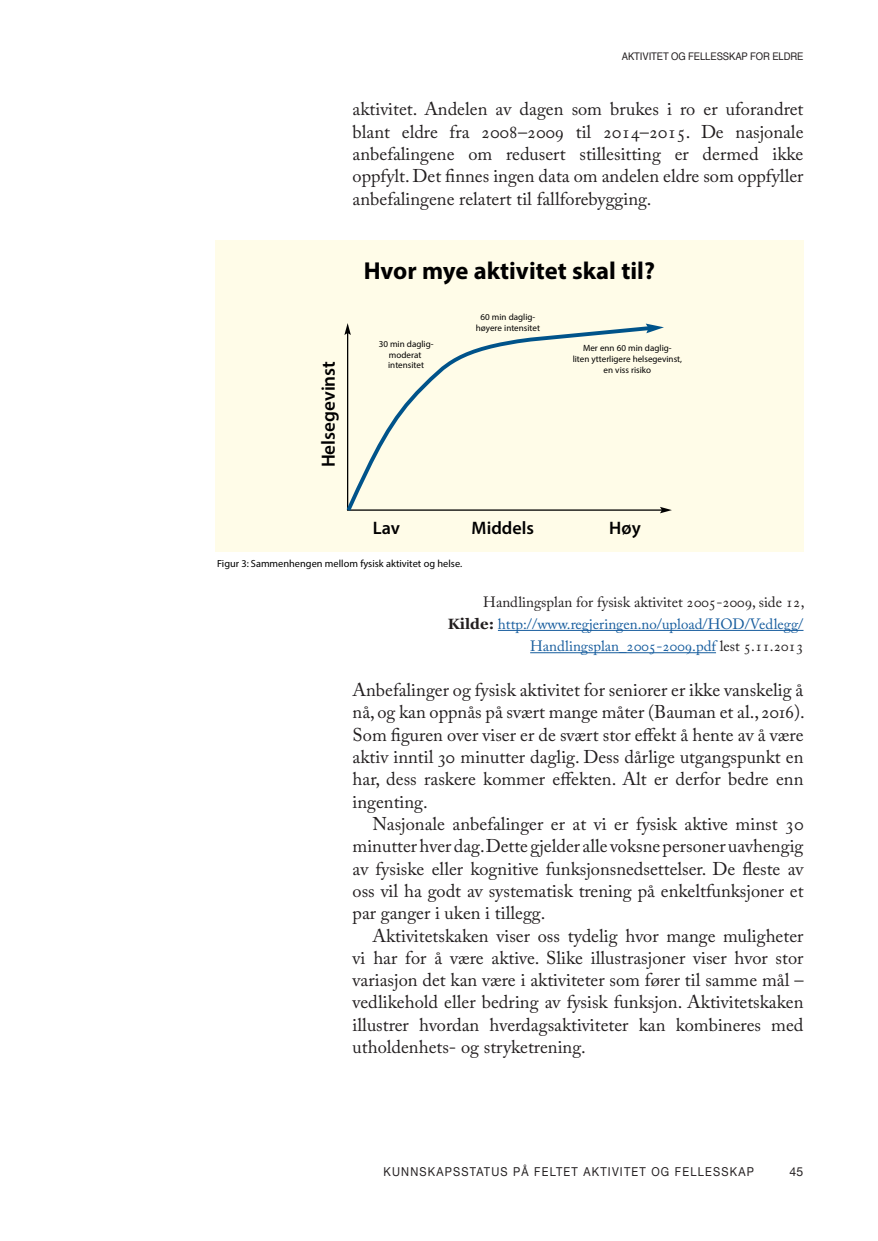
<style>
.page{position:relative;width:878px;height:1241px;background:#fff}
.page>*{position:absolute;margin:0;border:0;box-sizing:border-box;transform-origin:0 0}
.t1{font:700 24.5px "Myriad Pro";color:#000}
.t2{font:600 19.07px "Myriad Pro";color:#000}
.Brødtekst{font:18.38px/22.4px "Adobe Caslon Pro";color:#231f20;text-align:justify}
.Brødtekst_1_linje{font:18.38px/22.2px "Adobe Caslon Pro";color:#231f20;text-align:justify}
.t3{font:600 18.03px "Myriad Pro";color:#000}
.Figurtittel_høyre{font:14.88px/22.4px "Adobe Caslon Pro";color:#175d9e;text-align:right}
.t4{font:12.25px "Helvetica Neue";letter-spacing:.11em;color:#231f20;scale:.9 1}
.t5{font:12.25px "Helvetica Neue";letter-spacing:.11em;color:#231f20}
.t6{font:10.5px "Helvetica";letter-spacing:-.01em;color:#231f20;scale:.9 1}
.t7{font:10.33px "Myriad Pro";color:#000}
.t8{font:9.1px/10.8px "Myriad Pro";color:#000;text-align:center}
.s1{color:#231f20}
.s2{font-family:"Georgia";font-weight:700;color:#231f20}
</style>
<div class="page">
<hr style="left:497px;top:630px;width:306px;height:1px;background:#175d9e">
<hr style="left:530px;top:652px;width:185px;height:1px;background:#175d9e">
<div style="left:215px;top:240px;width:588px;height:312px;background:#fffce8"></div>
<hr style="left:347px;top:509px;width:315px;height:1px;background:#000">
<svg style="left:659px;top:507px;width:12px;height:6px"></svg>
<svg style="left:344px;top:324px;width:309px;height:187px"></svg>
<svg style="left:645px;top:323px;width:18px;height:10px"></svg>
<p class="t6" style="left:621px;top:48px;width:203px">AKTIVITET OG FELLESSKAP FOR ELDRE</p>
<p class="Brødtekst_1_linje" style="left:352px;top:98px;width:452px">aktivitet. Andelen av dagen som brukes i ro er uforandret blant eldre fra 2008–2009 til 2014–2015. De nasjonale anbefalingene om redusert stillesitting er dermed ikke oppfylt. Det finnes ingen data om andelen eldre som oppfyller anbefalingene relatert til fallforebygging.</p>
<p class="t1" style="left:363px;top:254px;width:292px">Hvor mye aktivitet skal til?</p>
<p class="t2" style="left:316px;top:467px;width:108px;rotate:-90deg">Helsegevinst</p>
<p class="t8" style="left:378px;top:338px;width:56px">30 min daglig&shy;moderat intensitet</p>
<p class="t8" style="left:475px;top:311px;width:66px">60 min daglig&shy;høyere intensitet</p>
<p class="t8" style="left:572px;top:342px;width:111px">Mer enn 60 min daglig-<br>liten ytterligere helsegevinst, en viss risiko</p>
<p class="t3" style="left:373px;top:516px;width:29px">Lav</p>
<p class="t3" style="left:471px;top:516px;width:64px">Middels</p>
<p class="t3" style="left:609px;top:516px;width:33px">Høy</p>
<p class="t7" style="left:217px;top:556px;width:246px">Figur 3: Sammenhengen mellom fysisk aktivitet og helse.</p>
<p class="Figurtittel_høyre" style="left:447px;top:590px;width:358px"><span class="s1">Handlingsplan for fysisk aktivitet 2005-2009, side 12,<br></span><span class="s2">Kilde:</span> http://www.regjeringen.no/upload/HOD/Vedlegg/<br>Handlingsplan_2005-2009.pdf <span class="s1">lest 5.11.2013</span></p>
<p class="Brødtekst_1_linje" style="left:352px;top:678px;width:453px">Anbefalinger og fysisk aktivitet for seniorer er ikke vanskelig å nå, og kan oppnås på svært mange måter (Bauman et al., 2016).<br>Som figuren over viser er de svært stor effekt å hente av å være aktiv inntil 30 minutter daglig. Dess dårlige utgangspunkt en har, dess raskere kommer effekten. Alt er derfor bedre enn ingenting.</p>
<p class="Brødtekst" style="left:352px;top:812px;width:452px;text-indent:20px">Nasjonale anbefalinger er at vi er fysisk aktive minst 30 minutter hver dag. Dette gjelder alle voksne personer uavhengig av fysiske eller kognitive funksjonsnedsettelser. De fleste av oss vil ha godt av systematisk trening på enkeltfunksjoner et par ganger i uken i tillegg.</p>
<p class="Brødtekst" style="left:352px;top:923px;width:452px;text-indent:20px">Aktivitetskaken viser oss tydelig hvor mange muligheter vi har for å være aktive. Slike illustrasjoner viser hvor stor variasjon det kan være i aktiviteter som fører til samme mål – vedlikehold eller bedring av fysisk funksjon. Aktivitetskaken illustrer hvordan hverdagsaktiviteter kan kombineres med utholdenhets- og stryketrening.</p>
<p class="t4" style="left:383px;top:1162px;width:413px">KUNNSKAPSSTATUS PÅ FELTET AKTIVITET OG FELLESSKAP</p>
<p class="t5" style="left:789px;top:1162px;width:15px">45</p>
</div>
